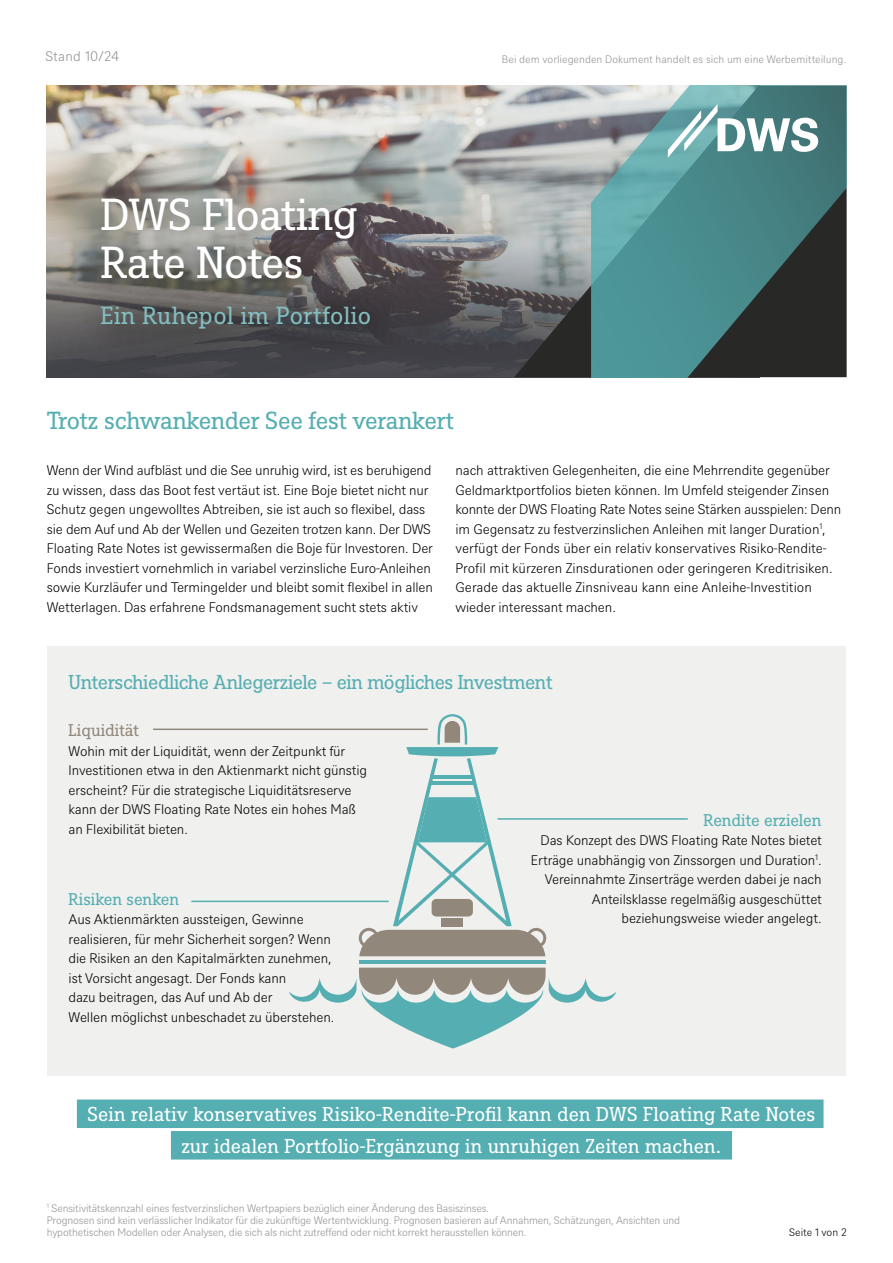
<style>
.page{position:relative;width:893px;height:1263px;background:#fff}
.page>*{position:absolute;margin:0;border:0;box-sizing:border-box;transform-origin:0 0}
.t1{font:43.5px/48px "DWS Slab";letter-spacing:-.02em;color:#fff}
.t2{font:24px "DWS Slab";letter-spacing:-.015em;color:#55aeb1}
.t3{font:24px "DWS Slab";letter-spacing:.02em;color:#83bec0}
.t4{font:19.5px/31.5px "DWS Slab";color:#fff;text-align:center}
.t5{font:19.5px "DWS Slab";letter-spacing:-.025em;color:#55aeb1}
.t6{font:16.5px "DWS Slab";color:#55aeb1}
.t7{font:16.5px "DWS Slab";letter-spacing:-.01em;color:#92877b}
.t8{font:300 13.5px/19.5px "DWS Sans";letter-spacing:-.01em;color:#000}
.t9{font:300 13.5px "DWS Sans";letter-spacing:.02em;color:#919393}
.t10{font:300 10.5px/12px "DWS Sans";letter-spacing:-.02em;color:#919393}
.t11{font:300 10.5px "DWS Sans";color:#919393}
.t12{font:300 10.5px "DWS Sans";color:#000}
</style>
<div class="page">
<img style="left:47px;top:85px;width:467px;height:292px">
<svg style="left:514px;top:85px;width:77px;height:292px"></svg>
<svg style="left:591px;top:85px;width:256px;height:292px"></svg>
<div style="left:80px;top:175px;width:298px;height:127px;background:#000;opacity:.57"></div>
<div style="left:87px;top:291px;width:321px;height:74px;background:#000;opacity:.75"></div>
<div style="left:79px;top:283px;width:313px;height:66px;background:#000;opacity:.57"></div>
<svg style="left:668px;top:104px;width:150px;height:54px"></svg>
<div style="left:47px;top:646px;width:798px;height:430px;background:#f0f0ef"></div>
<hr style="left:359px;top:960px;width:187px;height:4px;background:#55aeb1">
<svg style="left:359px;top:714px;width:187px;height:242px"></svg>
<div style="left:432px;top:899px;width:41px;height:17px;background:#92877b;border-radius:5px"></div>
<div style="left:441px;top:918px;width:22px;height:9px;background:#92877b"></div>
<hr style="left:431px;top:775px;width:43px;height:4px;background:#55aeb1">
<hr style="left:431px;top:782px;width:43px;height:3px;background:#55aeb1">
<svg style="left:289px;top:968px;width:328px;height:80px"></svg>
<div style="left:77px;top:1099px;width:746px;height:29px;background:#55aeb1"></div>
<div style="left:171px;top:1131px;width:561px;height:28px;background:#55aeb1"></div>
<hr style="left:153px;top:728px;width:275px;height:2px;background:#92877b">
<hr style="left:497px;top:818px;width:191px;height:2px;background:#55aeb1">
<hr style="left:191px;top:901px;width:198px;height:1px;background:#55aeb1">
<p class="t9" style="left:45px;top:48px;width:75px">Stand 10/24</p>
<p class="t11" style="left:502px;top:53px;width:346px">Bei dem vorliegenden Dokument handelt es sich um eine Werbemitteilung.</p>
<h1 class="t1" style="left:101px;top:188px;width:258px">DWS Floating<br>Rate Notes</h1>
<h2 class="t3" style="left:101px;top:299px;width:272px">Ein Ruhepol im Portfolio</h2>
<h2 class="t2" style="left:47px;top:404px;width:409px">Trotz schwankender See fest verankert</h2>
<p class="t8" style="left:47px;top:460px;width:388px">Wenn der Wind aufbläst und die See unruhig wird, ist es beruhigend zu wissen, dass das Boot fest vertäut ist. Eine Boje bietet nicht nur Schutz gegen ungewolltes Abtreiben, sie ist auch so flexibel, dass sie dem Auf und Ab der Wellen und Gezeiten trotzen kann. Der DWS Floating Rate Notes ist gewissermaßen die Boje für Investoren. Der Fonds investiert vornehmlich in variabel verzinsliche Euro-Anleihen sowie Kurzläufer und Termingelder und bleibt somit flexibel in allen Wetterlagen. Das erfahrene Fondsmanagement sucht stets aktiv</p>
<p class="t8" style="left:455px;top:460px;width:387px">nach attraktiven Gelegenheiten, die eine Mehrrendite gegenüber Geldmarktportfolios bieten können. Im Umfeld steigender Zinsen konnte der DWS Floating Rate Notes seine Stärken ausspielen: Denn im Gegensatz zu festverzinslichen Anleihen mit langer Duration<sup>1</sup>, verfügt der Fonds über ein relativ konservatives Risiko-Rendite-Profil mit kürzeren Zinsdurationen oder geringeren Kreditrisiken.<br>Gerade das aktuelle Zinsniveau kann eine Anleihe-Investition wieder interessant machen.</p>
<h3 class="t5" style="left:69px;top:668px;width:485px">Unterschiedliche Anlegerziele – ein mögliches Investment</h3>
<p class="t7" style="left:69px;top:719px;width:72px">Liquidität</p>
<p class="t8" style="left:69px;top:740px;width:300px">Wohin mit der Liquidität, wenn der Zeitpunkt für Investitionen etwa in den Aktienmarkt nicht günstig erscheint? Für die strategische Liquiditätsreserve kann der DWS Floating Rate Notes ein hohes Maß an Flexibilität bieten.</p>
<p class="t6" style="left:703px;top:809px;width:120px">Rendite erzielen</p>
<p class="t8" style="left:531px;top:830px;width:292px;text-align:right">Das Konzept des DWS Floating Rate Notes bietet Erträge unabhängig von Zinssorgen und Duration<sup>1</sup>.<br>Vereinnahmte Zinserträge werden dabei je nach Anteilsklasse regelmäßig ausgeschüttet beziehungsweise wieder angelegt.</p>
<p class="t6" style="left:69px;top:888px;width:112px">Risiken senken</p>
<p class="t8" style="left:69px;top:909px;width:267px">Aus Aktienmärkten aussteigen, Gewinne realisieren, für mehr Sicherheit sorgen? Wenn die Risiken an den Kapitalmärkten zunehmen, ist Vorsicht angesagt. Der Fonds kann<br>dazu beitragen, das Auf und Ab der<br>Wellen möglichst unbeschadet zu überstehen.</p>
<h3 class="t4" style="left:87px;top:1097px;width:729px">Sein relativ konservatives Risiko-Rendite-Profil kann den DWS Floating Rate Notes zur idealen Portfolio-Ergänzung in unruhigen Zeiten machen.</h3>
<p class="t10" style="left:47px;top:1201px;width:635px"><sup>1</sup> Sensitivitätskennzahl eines festverzinslichen Wertpapiers bezüglich einer Änderung des Basiszinses.<br>Prognosen sind kein verlässlicher Indikator für die zukünftige Wertentwicklung. Prognosen basieren auf Annahmen, Schätzungen, Ansichten und hypothetischen Modellen oder Analysen, die sich als nicht zutreffend oder nicht korrekt herausstellen können.</p>
<p class="t12" style="left:789px;top:1225px;width:59px">Seite 1 von 2</p>
</div>
